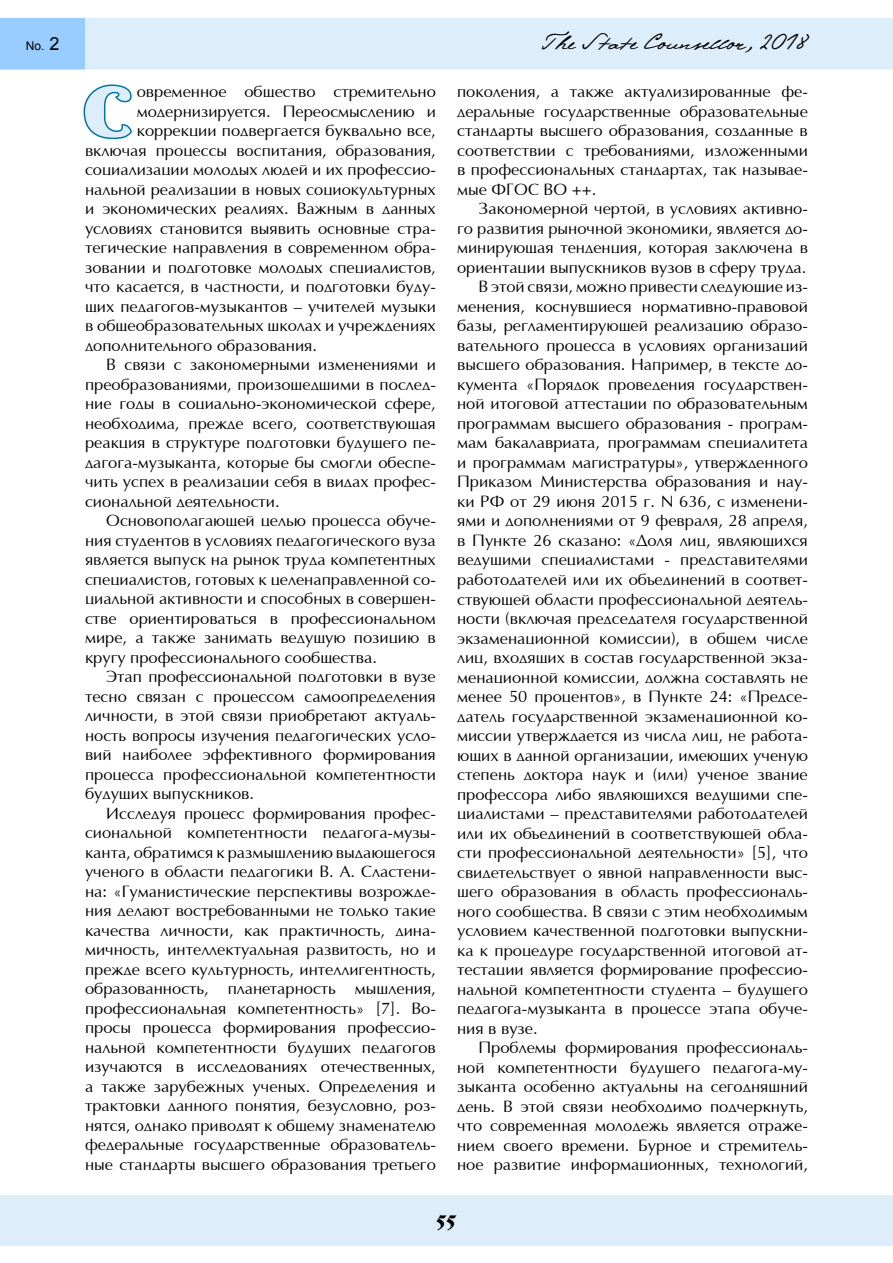
<style>
.page{position:relative;width:893px;height:1263px;background:#fff}
.page>*{position:absolute;margin:0;border:0;box-sizing:border-box;transform-origin:0 0}
.t1{font:79.5px "Binner Di";color:#deedfa}
.t2{font:24px "Pushkin";color:#000}
.t3{font:16.5px/19.5px "AG Opus";color:#000;text-align:justify}
.t4{font:12px "Arial";color:#000}
.s1{font-size:18px}
</style>
<div class="page">
<div style="left:0;top:1195px;width:893px;height:51px;background:#deedfa"></div>
<svg style="left:83px;top:84px;width:49px;height:56px"></svg>
<div style="left:0;top:18px;width:85px;height:52px;background:#9cf;border:2px solid #9cf"></div>
<div style="left:86px;top:19px;width:806px;height:50px;background:#deedfa"></div>
<div style="left:85px;top:18px;width:808px;height:52px;border:1px solid #deedfa"></div>
<p class="t4" style="left:26px;top:38px;width:35px">No. <span class="s1">2</span></p>
<h2 class="t2" style="left:542px;top:27px;width:267px">The State Counsellor, 2018</h2>
<h1 class="t1" style="left:84px;top:66px;width:49px">С</h1>
<p class="t3" style="left:137px;top:83px;width:301px">овременное общество стремительно</p>
<p class="t3" style="left:137px;top:102px;width:301px">модернизируется. Переосмыслению и</p>
<p class="t3" style="left:137px;top:122px;width:301px">коррекции подвергается буквально все,</p>
<p class="t3" style="left:85px;top:141px;width:352px">включая процессы воспитания, образования,</p>
<p class="t3" style="left:85px;top:161px;width:352px">социализации молодых людей и их профессио-</p>
<p class="t3" style="left:85px;top:180px;width:352px">нальной реализации в новых социокультурных</p>
<p class="t3" style="left:85px;top:200px;width:352px">и экономических реалиях. Важным в данных</p>
<p class="t3" style="left:85px;top:219px;width:352px">условиях становится выявить основные стра-</p>
<p class="t3" style="left:85px;top:239px;width:352px">тегические направления в современном обра-</p>
<p class="t3" style="left:85px;top:258px;width:352px">зовании и подготовке молодых специалистов,</p>
<p class="t3" style="left:85px;top:278px;width:352px">что касается, в частности, и подготовки буду-</p>
<p class="t3" style="left:85px;top:297px;width:352px">щих педагогов-музыкантов – учителей музыки</p>
<p class="t3" style="left:85px;top:317px;width:352px">в общеобразовательных школах и учреждениях</p>
<p class="t3" style="left:85px;top:336px;width:233px">дополнительного образования.</p>
<p class="t3" style="left:106px;top:356px;width:331px">В связи с закономерными изменениями и</p>
<p class="t3" style="left:85px;top:375px;width:352px">преобразованиями, произошедшими в послед-</p>
<p class="t3" style="left:85px;top:395px;width:352px">ние годы в социально-экономической сфере,</p>
<p class="t3" style="left:85px;top:414px;width:352px">необходима, прежде всего, соответствующая</p>
<p class="t3" style="left:85px;top:434px;width:352px">реакция в структуре подготовки будущего пе-</p>
<p class="t3" style="left:85px;top:453px;width:352px">дагога-музыканта, которые бы смогли обеспе-</p>
<p class="t3" style="left:85px;top:473px;width:352px">чить успех в реализации себя в видах профес-</p>
<p class="t3" style="left:85px;top:492px;width:196px">сиональной деятельности.</p>
<p class="t3" style="left:106px;top:512px;width:331px">Основополагающей целью процесса обуче-</p>
<p class="t3" style="left:85px;top:531px;width:352px">ния студентов в условиях педагогического вуза</p>
<p class="t3" style="left:85px;top:551px;width:352px">является выпуск на рынок труда компетентных</p>
<p class="t3" style="left:85px;top:570px;width:352px">специалистов, готовых к целенаправленной со-</p>
<p class="t3" style="left:85px;top:590px;width:352px">циальной активности и способных в совершен-</p>
<p class="t3" style="left:85px;top:609px;width:352px">стве ориентироваться в профессиональном</p>
<p class="t3" style="left:85px;top:629px;width:352px">мире, а также занимать ведущую позицию в</p>
<p class="t3" style="left:85px;top:648px;width:293px">кругу профессионального сообщества.</p>
<p class="t3" style="left:106px;top:668px;width:331px">Этап профессиональной подготовки в вузе</p>
<p class="t3" style="left:85px;top:687px;width:352px">тесно связан с процессом самоопределения</p>
<p class="t3" style="left:85px;top:707px;width:352px">личности, в этой связи приобретают актуаль-</p>
<p class="t3" style="left:85px;top:726px;width:352px">ность вопросы изучения педагогических усло-</p>
<p class="t3" style="left:85px;top:746px;width:352px">вий наиболее эффективного формирования</p>
<p class="t3" style="left:85px;top:765px;width:352px">процесса профессиональной компетентности</p>
<p class="t3" style="left:85px;top:785px;width:171px">будущих выпускников.</p>
<p class="t3" style="left:106px;top:804px;width:331px">Исследуя процесс формирования профес-</p>
<p class="t3" style="left:85px;top:824px;width:352px">сиональной компетентности педагога-музы-</p>
<p class="t3" style="left:85px;top:843px;width:352px">канта, обратимся к размышлению выдающегося</p>
<p class="t3" style="left:85px;top:863px;width:352px">ученого в области педагогики В. А. Сластени-</p>
<p class="t3" style="left:85px;top:882px;width:352px">на: «Гуманистические перспективы возрожде-</p>
<p class="t3" style="left:85px;top:902px;width:352px">ния делают востребованными не только такие</p>
<p class="t3" style="left:85px;top:921px;width:352px">качества личности, как практичность, дина-</p>
<p class="t3" style="left:85px;top:941px;width:352px">мичность, интеллектуальная развитость, но и</p>
<p class="t3" style="left:85px;top:960px;width:352px">прежде всего культурность, интеллигентность,</p>
<p class="t3" style="left:85px;top:980px;width:352px">образованность, планетарность мышления,</p>
<p class="t3" style="left:85px;top:999px;width:352px">профессиональная компетентность» [7]. Во-</p>
<p class="t3" style="left:85px;top:1019px;width:352px">просы процесса формирования профессио-</p>
<p class="t3" style="left:85px;top:1038px;width:352px">нальной компетентности будущих педагогов</p>
<p class="t3" style="left:85px;top:1058px;width:352px">изучаются в исследованиях отечественных,</p>
<p class="t3" style="left:85px;top:1077px;width:352px">а также зарубежных ученых. Определения и</p>
<p class="t3" style="left:85px;top:1097px;width:352px">трактовки данного понятия, безусловно, роз-</p>
<p class="t3" style="left:85px;top:1116px;width:352px">нятся, однако приводят к общему знаменателю</p>
<p class="t3" style="left:85px;top:1136px;width:352px">федеральные государственные образователь-</p>
<p class="t3" style="left:85px;top:1155px;width:352px">ные стандарты высшего образования третьего</p>
<p class="t3" style="left:457px;top:83px;width:352px">поколения, а также актуализированные фе&shy;деральные государственные образовательные стандарты высшего образования, созданные в соответствии с требованиями, изложенными в профессиональных стандартах, так называе&shy;мые ФГОС ВО ++.</p>
<p class="t3" style="left:478px;top:200px;width:331px">Закономерной чертой, в условиях активно-</p>
<p class="t3" style="left:457px;top:219px;width:352px">го развития рыночной экономики, является до-</p>
<p class="t3" style="left:457px;top:239px;width:352px">минирующая тенденция, которая заключена в</p>
<p class="t3" style="left:457px;top:258px;width:351px">ориентации выпускников вузов в сферу труда.</p>
<p class="t3" style="left:478px;top:278px;width:331px">В этой связи, можно привести следующие из-</p>
<p class="t3" style="left:457px;top:297px;width:352px">менения, коснувшиеся нормативно-правовой</p>
<p class="t3" style="left:457px;top:317px;width:352px">базы, регламентирующей реализацию образо-</p>
<p class="t3" style="left:457px;top:336px;width:352px">вательного процесса в условиях организаций</p>
<p class="t3" style="left:457px;top:356px;width:352px">высшего образования. Например, в тексте до-</p>
<p class="t3" style="left:457px;top:375px;width:352px">кумента «Порядок проведения государствен-</p>
<p class="t3" style="left:457px;top:395px;width:352px">ной итоговой аттестации по образовательным</p>
<p class="t3" style="left:457px;top:414px;width:352px">программам высшего образования - програм-</p>
<p class="t3" style="left:457px;top:434px;width:352px">мам бакалавриата, программам специалитета</p>
<p class="t3" style="left:457px;top:453px;width:352px">и программам магистратуры», утвержденного</p>
<p class="t3" style="left:457px;top:473px;width:352px">Приказом Министерства образования и нау-</p>
<p class="t3" style="left:457px;top:492px;width:352px">ки РФ от 29 июня 2015 г. N 636, с изменени-</p>
<p class="t3" style="left:457px;top:512px;width:352px">ями и дополнениями от 9 февраля, 28 апреля,</p>
<p class="t3" style="left:457px;top:531px;width:352px">в Пункте 26 сказано: «Доля лиц, являющихся</p>
<p class="t3" style="left:457px;top:551px;width:352px">ведущими специалистами - представителями</p>
<p class="t3" style="left:457px;top:570px;width:352px">работодателей или их объединений в соответ-</p>
<p class="t3" style="left:457px;top:590px;width:352px">ствующей области профессиональной деятель-</p>
<p class="t3" style="left:457px;top:609px;width:352px">ности (включая председателя государственной</p>
<p class="t3" style="left:457px;top:629px;width:352px">экзаменационной комиссии), в общем числе</p>
<p class="t3" style="left:457px;top:648px;width:352px">лиц, входящих в состав государственной экза-</p>
<p class="t3" style="left:457px;top:668px;width:352px">менационной комиссии, должна составлять не</p>
<p class="t3" style="left:457px;top:687px;width:352px">менее 50 процентов», в Пункте 24: «Предсе-</p>
<p class="t3" style="left:457px;top:707px;width:352px">датель государственной экзаменационной ко-</p>
<p class="t3" style="left:457px;top:726px;width:352px">миссии утверждается из числа лиц, не работа-</p>
<p class="t3" style="left:457px;top:746px;width:352px">ющих в данной организации, имеющих ученую</p>
<p class="t3" style="left:457px;top:765px;width:352px">степень доктора наук и (или) ученое звание</p>
<p class="t3" style="left:457px;top:785px;width:352px">профессора либо являющихся ведущими спе-</p>
<p class="t3" style="left:457px;top:804px;width:352px">циалистами – представителями работодателей</p>
<p class="t3" style="left:457px;top:824px;width:352px">или их объединений в соответствующей обла-</p>
<p class="t3" style="left:457px;top:843px;width:352px">сти профессиональной деятельности» [5], что</p>
<p class="t3" style="left:457px;top:863px;width:352px">свидетельствует о явной направленности выс-</p>
<p class="t3" style="left:457px;top:882px;width:352px">шего образования в область профессиональ-</p>
<p class="t3" style="left:457px;top:902px;width:352px">ного сообщества. В связи с этим необходимым</p>
<p class="t3" style="left:457px;top:921px;width:352px">условием качественной подготовки выпускни-</p>
<p class="t3" style="left:457px;top:941px;width:352px">ка к процедуре государственной итоговой ат-</p>
<p class="t3" style="left:457px;top:960px;width:352px">тестации является формирование профессио-</p>
<p class="t3" style="left:457px;top:980px;width:352px">нальной компетентности студента – будущего</p>
<p class="t3" style="left:457px;top:999px;width:352px">педагога-музыканта в процессе этапа обуче-</p>
<p class="t3" style="left:457px;top:1019px;width:82px">ния в вузе.</p>
<p class="t3" style="left:478px;top:1038px;width:331px">Проблемы формирования профессиональ-</p>
<p class="t3" style="left:457px;top:1058px;width:352px">ной компетентности будущего педагога-му-</p>
<p class="t3" style="left:457px;top:1077px;width:352px">зыканта особенно актуальны на сегодняшний</p>
<p class="t3" style="left:457px;top:1097px;width:352px">день. В этой связи необходимо подчеркнуть,</p>
<p class="t3" style="left:457px;top:1116px;width:352px">что современная молодежь является отраже-</p>
<p class="t3" style="left:457px;top:1136px;width:352px">нием своего времени. Бурное и стремитель-</p>
<p class="t3" style="left:457px;top:1155px;width:352px">ное развитие информационных, технологий,</p>
</div>
